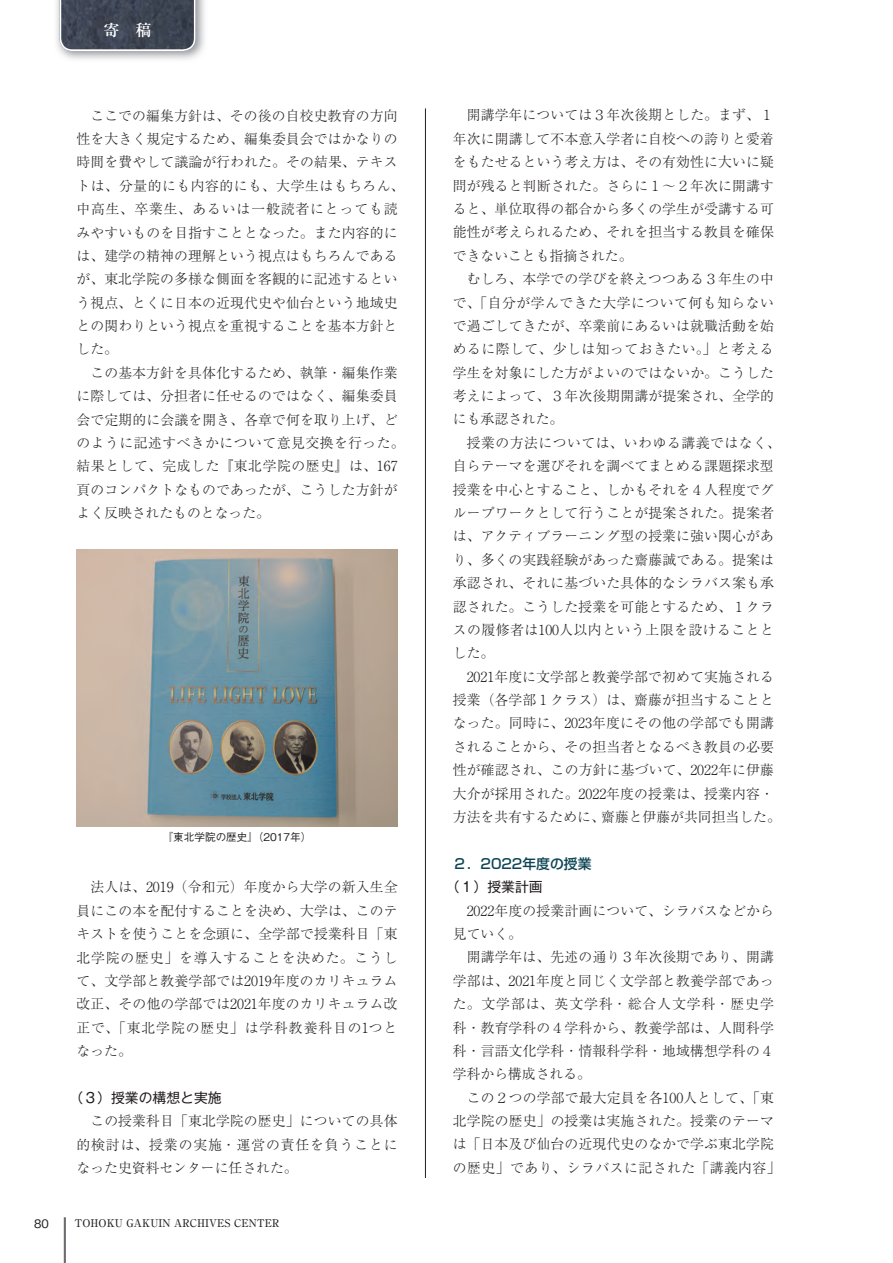
<style>
.page{position:relative;width:893px;height:1263px;background:#fff}
.page>*{position:absolute;margin:0;border:0;box-sizing:border-box;transform-origin:0 0}
.t1{font:700 15.9px "Ryumin Pr 6 N";color:#fff}
.t2{font:300 13.8px/23.4px "Ryumin Pr 6 N";letter-spacing:.01em;color:#231f20;text-align:justify}
.t3{font:13.8px "Gothic MB101 Pr 6 N";color:#231f20}
.t4{font:500 13.8px "Shin Go Pr 6";color:#0e4554}
.t5{font:500 11.7px "Gothic BBB Pr 6";color:#231f20}
.t6{font:500 10.65px "Ryumin Pr 6 N";color:#231f20}
.t7{font:500 10.65px "Gothic BBB Pr 6 N";color:#231f20}
</style>
<div class="page">
<img style="left:56px;top:0;width:149px;height:60px">
<svg style="left:59px;top:0;width:137px;height:52px;background:#4c525f"></svg>
<hr style="left:64px;top:1217px;width:2px;height:46px;background:#6c6d70">
<hr style="left:425px;top:108px;width:1px;height:1070px;background:#231f20">
<img style="left:77px;top:550px;width:321px;height:276px">
<p class="t1" style="left:104px;top:18px;width:49px">寄　稿</p>
<p class="t2" style="left:77px;top:103px;width:329px;text-align:left;text-indent:14px">ここでの編集方針は、その後の自校史教育の方向性を大きく規定するため、編集委員会ではかなりの時間を費やして議論が行われた。その結果、テキストは、分量的にも内容的にも、大学生はもちろん、中高生、卒業生、あるいは一般読者にとっても読みやすいものを目指すこととなった。また内容的には、建学の精神の理解という視点はもちろんであるが、東北学院の多様な側面を客観的に記述するという視点、とくに日本の近現代史や仙台という地域史との関わりという視点を重視することを基本方針とした。</p>
<p class="t2" style="left:77px;top:360px;width:329px;text-align:left;text-indent:14px">この基本方針を具体化するため、執筆・編集作業に際しては、分担者に任せるのではなく、編集委員会で定期的に会議を開き、各章で何を取り上げ、どのように記述すべきかについて意見交換を行った。結果として、完成した『東北学院の歴史』は、167頁のコンパクトなものであったが、こうした方針がよく反映されたものとなった。</p>
<p class="t7" style="left:163px;top:829px;width:151px">『東北学院の歴史』（2017年）</p>
<p class="t2" style="left:77px;top:875px;width:323px;text-indent:14px">法人は、2019（令和元）年度から大学の新入生全員にこの本を配付することを決め、大学は、このテキストを使うことを念頭に、全学部で授業科目「東北学院の歴史」を導入することを決めた。こうして、文学部と教養学部では2019年度のカリキュラム改正、その他の学部では2021年度のカリキュラム改正で、「東北学院の歴史」は学科教養科目の1つとなった。</p>
<p class="t3" style="left:70px;top:1086px;width:154px">（３）授業の構想と実施</p>
<p class="t2" style="left:77px;top:1108px;width:323px;text-indent:14px">この授業科目「東北学院の歴史」についての具体的検討は、授業の実施・運営の責任を負うことになった史資料センターに任された。</p>
<p class="t5" style="left:34px;top:1214px;width:16px">80</p>
<p class="t6" style="left:74px;top:1215px;width:207px">TOHOKU GAKUIN ARCHIVES CENTER</p>
<p class="t2" style="left:453px;top:103px;width:323px;text-indent:14px">開講学年については３年次後期とした。まず、１年次に開講して不本意入学者に自校への誇りと愛着をもたせるという考え方は、その有効性に大いに疑問が残ると判断された。さらに１～２年次に開講すると、単位取得の都合から多くの学生が受講する可能性が考えられるため、それを担当する教員を確保できないことも指摘された。</p>
<p class="t2" style="left:453px;top:266px;width:323px;text-indent:14px">むしろ、本学での学びを終えつつある３年生の中で、「自分が学んできた大学について何も知らないで過ごしてきたが、卒業前にあるいは就職活動を始めるに際して、少しは知っておきたい。」と考える学生を対象にした方がよいのではないか。こうした考えによって、３年次後期開講が提案され、全学的にも承認された。</p>
<p class="t2" style="left:453px;top:430px;width:329px;text-align:left;text-indent:14px">授業の方法については、いわゆる講義ではなく、自らテーマを選びそれを調べてまとめる課題探求型授業を中心とすること、しかもそれを４人程度でグループワークとして行うことが提案された。提案者は、アクティブラーニング型の授業に強い関心があり、多くの実践経験があった齋藤誠である。提案は承認され、それに基づいた具体的なシラバス案も承認された。こうした授業を可能とするため、１クラスの履修者は100人以内という上限を設けることとした。</p>
<p class="t2" style="left:453px;top:664px;width:329px;text-align:center">2021年度に文学部と教養学部で初めて実施される<br>授業（各学部１クラス）は、齋藤が担当することとなった。同時に、2023年度にその他の学部でも開講されることから、その担当者となるべき教員の必要性が確認され、この方針に基づいて、2022年に伊藤大介が採用された。2022年度の授業は、授業内容・方法を共有するために、齋藤と伊藤が共同担当した。</p>
<p class="t4" style="left:453px;top:852px;width:140px">２．2022年度の授業</p>
<p class="t3" style="left:446px;top:875px;width:98px">（１）授業計画</p>
<p class="t2" style="left:453px;top:898px;width:323px;text-indent:14px">2022年度の授業計画について、シラバスなどから見ていく。</p>
<p class="t2" style="left:453px;top:945px;width:323px;text-indent:14px">開講学年は、先述の通り３年次後期であり、開講学部は、2021年度と同じく文学部と教養学部であった。文学部は、英文学科・総合人文学科・歴史学科・教育学科の４学科から、教養学部は、人間科学科・言語文化学科・情報科学科・地域構想学科の４学科から構成される。</p>
<p class="t2" style="left:453px;top:1085px;width:329px;text-align:center">この２つの学部で最大定員を各100人として、「東<br>北学院の歴史」の授業は実施された。授業のテーマは「日本及び仙台の近現代史のなかで学ぶ東北学院の歴史」であり、シラバスに記された「講義内容」</p>
</div>
